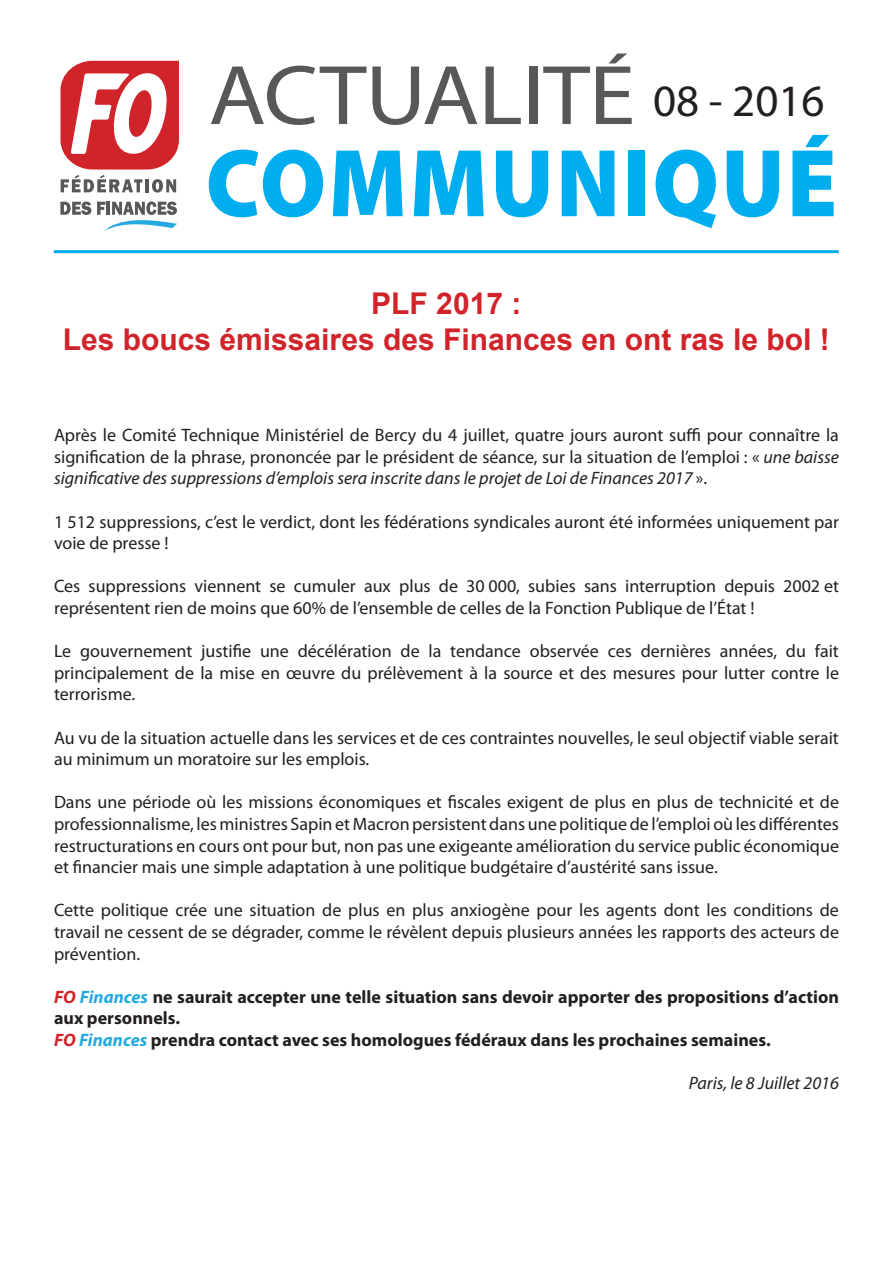
<style>
.page{position:relative;width:893px;height:1263px;background:#fff}
.page>*{position:absolute;margin:0;border:0;box-sizing:border-box;transform-origin:0 0}
.t1{font:45px "Myriad Pro";color:#231f20}
.t2{font:700 30px/36px "Arial";color:#d1232a;text-align:center}
.Sans_interligne{font:18px/21.6px "Myriad Pro";color:#231f20;text-align:justify}
.Sans_interligne-2{font:700 18px/21.6px "Myriad Pro";color:#231f20}
.Sans_interligne-3{font:italic 18px "Myriad Pro";color:#231f20}
.s1{font-style:italic}
.s2{font-style:italic;color:#d1232a}
.s3{font-style:italic;color:#24aae1}
</style>
<div class="page">
<svg style="left:211px;top:66px;width:155px;height:59px"></svg>
<svg style="left:372px;top:67px;width:105px;height:58px"></svg>
<svg style="left:485px;top:67px;width:36px;height:57px"></svg>
<div style="left:529px;top:67px;width:8px;height:57px;background:#57585a"></div>
<svg style="left:543px;top:67px;width:47px;height:57px"></svg>
<svg style="left:596px;top:54px;width:36px;height:70px"></svg>
<svg style="left:209px;top:150px;width:114px;height:67px"></svg>
<svg style="left:333px;top:151px;width:70px;height:65px"></svg>
<svg style="left:414px;top:151px;width:70px;height:65px"></svg>
<svg style="left:496px;top:151px;width:52px;height:66px"></svg>
<svg style="left:562px;top:151px;width:52px;height:65px"></svg>
<div style="left:628px;top:151px;width:17px;height:65px;background:#00aeef"></div>
<svg style="left:656px;top:150px;width:60px;height:78px"></svg>
<svg style="left:727px;top:151px;width:52px;height:66px"></svg>
<svg style="left:792px;top:135px;width:42px;height:81px"></svg>
<hr style="left:54px;top:250px;width:785px;height:3px;background:#00aeef">
<svg style="left:60px;top:61px;width:119px;height:132px"></svg>
<svg style="left:60px;top:201px;width:31px;height:14px"></svg>
<svg style="left:97px;top:201px;width:80px;height:30px"></svg>
<p class="t1" style="left:653px;top:73px;width:173px">08 - 2016</p>
<p class="t2" style="left:63px;top:286px;width:768px">PLF 2017 :<br>Les boucs émissaires des Finances en ont ras le bol !</p>
<p class="Sans_interligne" style="left:54px;top:424px;width:786px">Après le Comité Technique Ministériel de Bercy du 4 juillet, quatre jours auront suffi pour connaître la signification de la phrase, prononcée par le président de séance, sur la situation de l’emploi : « <span class="s1">une baisse significative des suppressions d’emplois sera inscrite dans le projet de Loi de Finances 2017</span> ».</p>
<p class="Sans_interligne" style="left:54px;top:510px;width:786px">1 512 suppressions, c’est le verdict, dont les fédérations syndicales auront été informées uniquement par voie de presse !</p>
<p class="Sans_interligne" style="left:54px;top:575px;width:786px">Ces suppressions viennent se cumuler aux plus de 30 000, subies sans interruption depuis 2002 et représentent rien de moins que 60% de l’ensemble de celles de la Fonction Publique de l’État !</p>
<p class="Sans_interligne" style="left:54px;top:640px;width:786px">Le gouvernement justifie une décélération de la tendance observée ces dernières années, du fait principalement de la mise en œuvre du prélèvement à la source et des mesures pour lutter contre le terrorisme.</p>
<p class="Sans_interligne" style="left:54px;top:726px;width:786px">Au vu de la situation actuelle dans les services et de ces contraintes nouvelles, le seul objectif viable serait au minimum un moratoire sur les emplois.</p>
<p class="Sans_interligne" style="left:54px;top:791px;width:787px">Dans une période où les missions économiques et fiscales exigent de plus en plus de technicité et de professionnalisme, les ministres Sapin et Macron persistent dans une politique de l’emploi où les différentes restructurations en cours ont pour but, non pas une exigeante amélioration du service public économique et financier mais une simple adaptation à une politique budgétaire d’austérité sans issue.</p>
<p class="Sans_interligne" style="left:54px;top:899px;width:786px">Cette politique crée une situation de plus en plus anxiogène pour les agents dont les conditions de travail ne cessent de se dégrader, comme le révèlent depuis plusieurs années les rapports des acteurs de prévention.</p>
<p class="Sans_interligne-2" style="left:54px;top:985px;width:786px"><span class="s2">FO</span> <span class="s3">Finances</span> ne saurait accepter une telle situation sans devoir apporter des propositions d’action aux personnels.</p>
<p class="Sans_interligne-2" style="left:54px;top:1029px;width:718px"><span class="s2">FO</span> <span class="s3">Finances</span> prendra contact avec ses homologues fédéraux dans les prochaines semaines.</p>
<p class="Sans_interligne-3" style="left:689px;top:1072px;width:152px">Paris, le 8 Juillet 2016</p>
</div>
